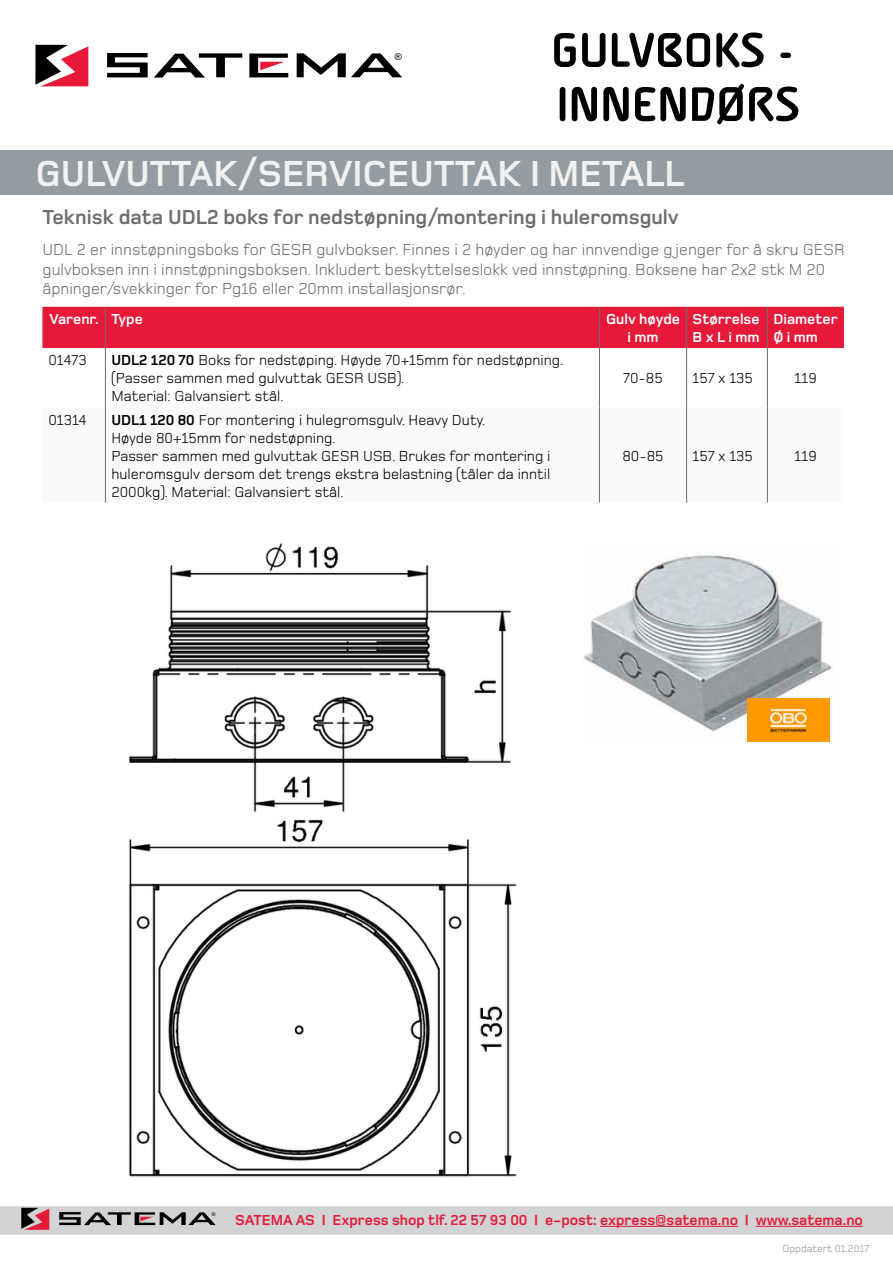
<style>
.page{position:relative;width:893px;height:1263px;background:#fff}
.page>*{position:absolute;margin:0;border:0;box-sizing:border-box;transform-origin:0 0}
.t1{font:700 52.5px/54px "Alega";color:#000}
.t2{font:700 37.5px "Foundry Monoline";color:#f1f1f2}
.t3{font:700 21px "Foundry Monoline";color:#6d6e71}
.t4{font:16.5px/19.8px "Foundry Monoline";color:#6d6e71}
.t5{font:15px/18px "Foundry Monoline";color:#000}
.t6{font:700 15px "Foundry Monoline";color:#e71939}
.t7{font:700 15px/18px "Foundry Monoline";color:#fff}
.t8{font:10.5px "Foundry Monoline";color:#939598}
.t9{font:9.6px "Arial";color:#000}
.t10{font:5.1px "Arial";color:#000}
.s1{font-weight:700}
</style>
<div class="page">
<svg style="left:35px;top:45px;width:53px;height:41px"></svg>
<svg style="left:107px;top:53px;width:41px;height:24px"></svg>
<svg style="left:154px;top:53px;width:88px;height:25px"></svg>
<svg style="left:297px;top:53px;width:105px;height:24px"></svg>
<svg style="left:249px;top:54px;width:39px;height:23px"></svg>
<svg style="left:0;top:1206px;width:893px;height:29px;background:#c9c8ca"></svg>
<hr style="left:600px;top:1226px;width:138px;height:1px;background:#e71939">
<hr style="left:756px;top:1226px;width:107px;height:1px;background:#e71939">
<div style="left:0;top:150px;width:893px;height:45px;background:#949ca1"></div>
<img style="left:584px;top:554px;width:248px;height:186px">
<img style="left:128px;top:543px;width:389px;height:634px">
<img style="left:747px;top:698px;width:82px;height:44px">
<div style="left:42px;top:307px;width:802px;height:41px;background:#e71939"></div>
<svg style="left:104px;top:407px;width:663px;height:95px"></svg>
<hr style="left:105px;top:307px;width:1px;height:41px;background:#6d6e71">
<hr style="left:599px;top:307px;width:1px;height:41px;background:#6d6e71">
<hr style="left:686px;top:307px;width:1px;height:41px;background:#6d6e71">
<hr style="left:767px;top:307px;width:1px;height:41px;background:#6d6e71">
<hr style="left:105px;top:348px;width:1px;height:59px;background:#6d6e71">
<hr style="left:599px;top:348px;width:1px;height:59px;background:#6d6e71">
<hr style="left:686px;top:348px;width:1px;height:59px;background:#6d6e71">
<hr style="left:767px;top:348px;width:1px;height:59px;background:#6d6e71">
<hr style="left:105px;top:407px;width:1px;height:95px;background:#6d6e71">
<hr style="left:599px;top:407px;width:1px;height:95px;background:#6d6e71">
<hr style="left:686px;top:407px;width:1px;height:95px;background:#6d6e71">
<hr style="left:767px;top:407px;width:1px;height:95px;background:#6d6e71">
<h1 class="t1" style="left:551px;top:26px;width:251px">GULVBOKS -<br>INNENDØRS</h1>
<h2 class="t2" style="left:35px;top:153px;width:538px">gulvuttak/se rviceuttak i meta</h2>
<h2 class="t2" style="left:645px;top:153px;width:41px">ll</h2>
<h3 class="t3" style="left:43px;top:206px;width:638px">Teknisk data UDL2 boks for nedstøpning/montering i huleromsgulv</h3>
<p class="t9" style="left:395px;top:50px;width:9px">®</p>
<p class="t4" style="left:43px;top:239px;width:804px">UDL 2 er innstøpningsboks for GESR gulvbokser. Finnes i 2 høyder og har innvendige g jenger for å skru GESR gulvboksen inn i innstøpningsboksen. Inkludert beskyttelseslokk ved innstøpning. Boksene har 2x2 stk M 20 åpninger/svekkinger for Pg16 eller 20mm installasjonsrør.</p>
<p class="t7" style="left:50px;top:310px;width:95px">Varenr. Type</p>
<p class="t7" style="left:606px;top:310px;width:75px;text-align:center">Gulv høyde i mm</p>
<p class="t7" style="left:693px;top:310px;width:69px">Størrelse<br>B x L i mm</p>
<p class="t7" style="left:773px;top:310px;width:66px">Diameter<br>Ø i mm</p>
<p class="t5" style="left:48px;top:351px;width:40px">01473</p>
<p class="t5" style="left:111px;top:351px;width:453px"><span class="s1">UDL2 120 70</span> Boks for nedstøping. Høyde 70+15mm for nedstøpning. (Passer sammen med gulvuttak GESR USB).<br>Material: Galvansiert stål.</p>
<p class="t5" style="left:623px;top:369px;width:41px">70-85</p>
<p class="t5" style="left:693px;top:369px;width:62px">157 x 135</p>
<p class="t5" style="left:795px;top:369px;width:24px">119</p>
<p class="t5" style="left:48px;top:410px;width:40px">01314</p>
<p class="t5" style="left:111px;top:410px;width:441px"><span class="s1">UDL1 120 80</span> For montering i hulegromsgulv. Heavy Duty.<br>Høyde 80+15mm for nedstøpning.<br>Passer sammen med gulvuttak GESR USB. Brukes for montering i huleromsgulv dersom det trengs ekstra belastning (tåler da inntil 2000kg). Material: Galvansiert stål.</p>
<p class="t5" style="left:622px;top:446px;width:43px">80-85</p>
<p class="t5" style="left:693px;top:446px;width:62px">157 x 135</p>
<p class="t5" style="left:795px;top:446px;width:24px">119</p>
<p class="t10" style="left:212px;top:1210px;width:5px">®</p>
<p class="t6" style="left:235px;top:1212px;width:629px">SATEMA AS I Express shop tlf. 22 57 93 00 I e-post: express@satema.no I www.satema.no</p>
<p class="t8" style="left:782px;top:1243px;width:88px">Oppdatert 01.2017</p>
</div>
